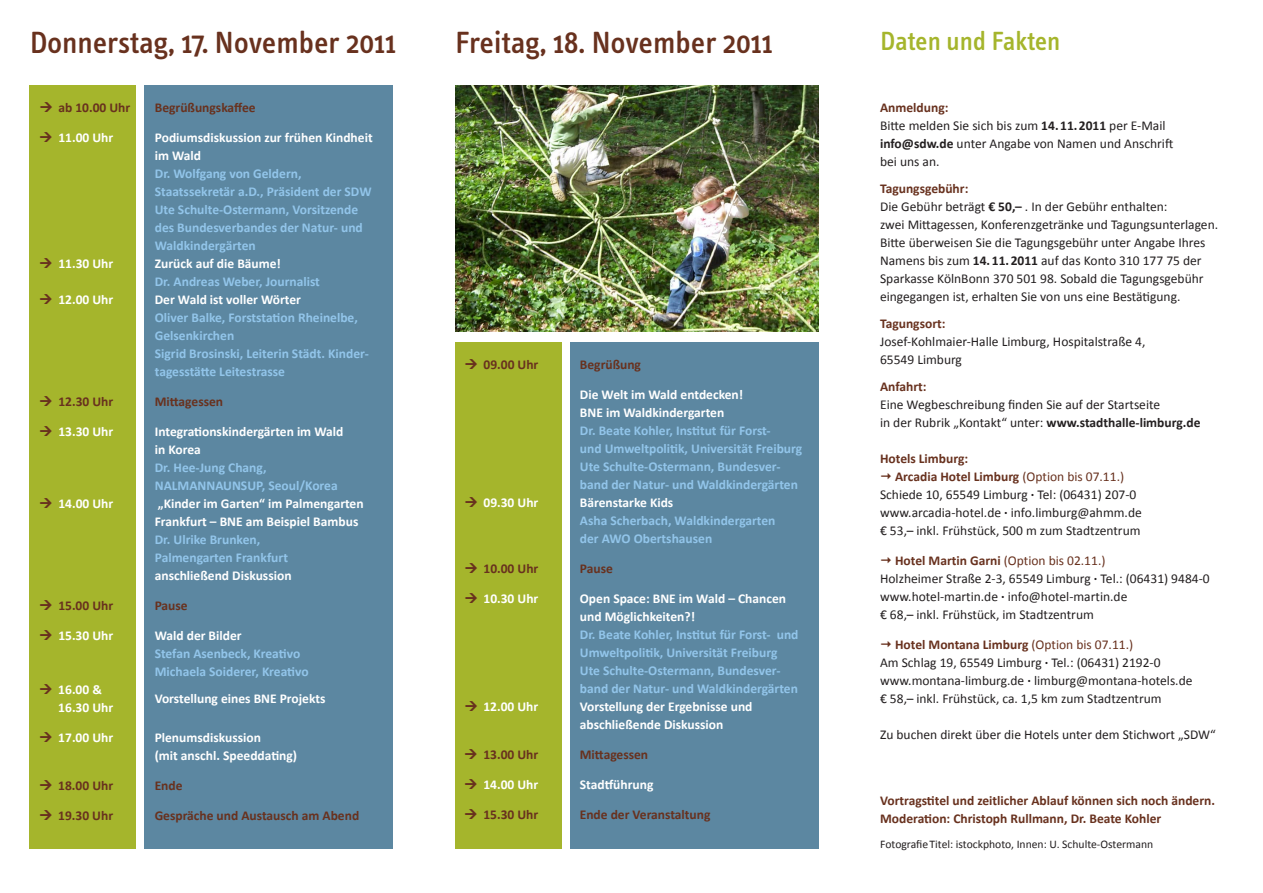
<style>
.page{position:relative;width:1263px;height:893px;background:#fff}
.page>*{position:absolute;margin:0;border:0;box-sizing:border-box;transform-origin:0 0}
.t1{font:500 31.5px "Info Text";letter-spacing:.005em;color:#68311e}
.t2{font:500 27px "Info Text";letter-spacing:.005em;color:#a5b52c}
.t3{font:13.5px/18px "Calibri";color:#231f20}
.t4{font:700 13.5px/18px "Calibri";color:#92c5ea}
.t5{font:700 13.5px/18px "Calibri";color:#fff}
.t6{font:700 13.5px/18px "Calibri";color:#68311e}
.t7{font:11.7px "Calibri";color:#231f20}
.s1{font-weight:700;color:#68311e}
.s2{font-weight:700}
.s3{font-weight:400}
.s4{color:#68311e}
</style>
<div class="page">
<div style="left:30px;top:85px;width:106px;height:763px;background:#a5b52c"></div>
<div style="left:145px;top:85px;width:248px;height:763px;background:#5c87a1"></div>
<div style="left:455px;top:342px;width:106px;height:506px;background:#a5b52c"></div>
<div style="left:570px;top:342px;width:249px;height:506px;background:#5c87a1"></div>
<img style="left:455px;top:85px;width:364px;height:247px">
<h1 class="t1" style="left:30px;top:25px;width:368px">Donnerstag, 17. November 2011</h1>
<h1 class="t1" style="left:455px;top:25px;width:319px">Freitag, 18. November 2011</h1>
<h2 class="t2" style="left:880px;top:26px;width:182px">Daten und Fakten</h2>
<p class="t6" style="left:58px;top:98px;width:73px">ab 10.00 Uhr</p>
<p class="t6" style="left:155px;top:98px;width:102px">Begrüßungskaffee</p>
<p class="t5" style="left:58px;top:128px;width:56px">11.00 Uhr</p>
<p class="t5" style="left:155px;top:128px;width:219px">Podiumsdiskussion zur frühen Kindheit im Wald</p>
<p class="t4" style="left:155px;top:164px;width:218px">Dr. Wolfgang von Geldern,<br>Staatssekretär a.D., Präsident der SDW<br>Ute Schulte-Ostermann, Vorsitzende des Bundesverbandes der Natur- und<br>Waldkindergärten</p>
<p class="t5" style="left:58px;top:254px;width:56px">11.30 Uhr</p>
<p class="t5" style="left:155px;top:254px;width:128px">Zurück auf die Bäume!</p>
<p class="t4" style="left:155px;top:272px;width:167px">Dr. Andreas Weber, Journalist</p>
<p class="t5" style="left:58px;top:290px;width:56px">12.00 Uhr</p>
<p class="t5" style="left:155px;top:290px;width:148px">Der Wald ist voller Wörter</p>
<p class="t4" style="left:155px;top:308px;width:215px">Oliver Balke, Forststation Rheinelbe,<br>Gelsenkirchen<br>Sigrid Brosinski, Leiterin Städt. Kinder&shy;tagesstätte Leitestrasse</p>
<p class="t6" style="left:58px;top:392px;width:56px">12.30 Uhr</p>
<p class="t6" style="left:155px;top:392px;width:70px">Mittagessen</p>
<p class="t5" style="left:58px;top:422px;width:56px">13.30 Uhr</p>
<p class="t5" style="left:155px;top:422px;width:190px">Integrationskindergärten im Wald in Korea</p>
<p class="t4" style="left:155px;top:458px;width:184px">Dr. Hee-Jung Chang,<br>NALMANNAUNSUP, Seoul/Korea</p>
<p class="t5" style="left:58px;top:494px;width:56px">14.00 Uhr</p>
<p class="t5" style="left:155px;top:494px;width:210px">„Kinder im Garten“ im Palmengarten<br>Frankfurt – BNE am Beispiel Bambus</p>
<p class="t4" style="left:155px;top:530px;width:135px">Dr. Ulrike Brunken,<br>Palmengarten Frankfurt</p>
<p class="t5" style="left:155px;top:566px;width:138px">anschließend Diskussion</p>
<p class="t6" style="left:58px;top:596px;width:56px">15.00 Uhr</p>
<p class="t6" style="left:155px;top:596px;width:35px">Pause</p>
<p class="t5" style="left:58px;top:626px;width:56px">15.30 Uhr</p>
<p class="t5" style="left:155px;top:626px;width:88px">Wald der Bilder</p>
<p class="t4" style="left:155px;top:644px;width:155px">Stefan Asenbeck, Kreativo<br>Michaela Soiderer, Kreativo</p>
<p class="t5" style="left:58px;top:680px;width:56px">16.00 &amp;<br>16.30 Uhr</p>
<p class="t5" style="left:155px;top:689px;width:172px">Vorstellung eines BNE Projekts</p>
<p class="t5" style="left:58px;top:728px;width:56px">17.00 Uhr</p>
<p class="t5" style="left:155px;top:728px;width:144px">Plenumsdiskussion<br>(mit anschl. Speeddating)</p>
<p class="t6" style="left:58px;top:776px;width:56px">18.00 Uhr</p>
<p class="t6" style="left:155px;top:776px;width:29px">Ende</p>
<p class="t6" style="left:58px;top:806px;width:56px">19.30 Uhr</p>
<p class="t6" style="left:155px;top:806px;width:206px">Gespräche und Austausch am Abend</p>
<p class="t6" style="left:483px;top:355px;width:56px">09.00 Uhr</p>
<p class="t6" style="left:580px;top:355px;width:63px">Begrüßung</p>
<p class="t5" style="left:580px;top:385px;width:165px">Die Welt im Wald entdecken!<br>BNE im Waldkindergarten</p>
<p class="t4" style="left:580px;top:421px;width:224px">Dr. Beate Kohler, Institut für Forst-<br>und Umweltpolitik, Universität Freiburg Ute Schulte-Ostermann, Bundesver&shy;band der Natur- und Waldkindergärten</p>
<p class="t5" style="left:483px;top:493px;width:56px">09.30 Uhr</p>
<p class="t5" style="left:580px;top:493px;width:95px">Bärenstarke Kids</p>
<p class="t4" style="left:580px;top:511px;width:197px">Asha Scherbach, Waldkindergarten der AWO Obertshausen</p>
<p class="t6" style="left:483px;top:559px;width:56px">10.00 Uhr</p>
<p class="t6" style="left:580px;top:559px;width:35px">Pause</p>
<p class="t5" style="left:483px;top:589px;width:56px">10.30 Uhr</p>
<p class="t5" style="left:580px;top:589px;width:208px">Open Space: BNE im Wald – Chancen und Möglichkeiten?!</p>
<p class="t4" style="left:580px;top:625px;width:220px">Dr. Beate Kohler, Institut für Forst- und Umweltpolitik, Universität Freiburg Ute Schulte-Ostermann, Bundesver&shy;band der Natur- und Waldkindergärten</p>
<p class="t5" style="left:483px;top:697px;width:56px">12.00 Uhr</p>
<p class="t5" style="left:580px;top:697px;width:174px">Vorstellung der Ergebnisse und abschließende Diskussion</p>
<p class="t6" style="left:483px;top:745px;width:56px">13.00 Uhr</p>
<p class="t6" style="left:580px;top:745px;width:70px">Mittagessen</p>
<p class="t5" style="left:483px;top:775px;width:56px">14.00 Uhr</p>
<p class="t5" style="left:580px;top:775px;width:75px">Stadtführung</p>
<p class="t6" style="left:483px;top:805px;width:56px">15.30 Uhr</p>
<p class="t6" style="left:580px;top:805px;width:132px">Ende der Veranstaltung</p>
<p class="t3" style="left:880px;top:98px;width:295px"><span class="s1">Anmeldung:<br></span>Bitte melden Sie sich bis zum <span class="s2">14. 11.2011</span> per E-Mail <span class="s2">info@sdw.de</span> unter Angabe von Namen und Anschrift bei uns an.</p>
<p class="t3" style="left:880px;top:179px;width:340px"><span class="s1">Tagungsgebühr:<br></span>Die Gebühr beträgt <span class="s2">€ 50,–</span> . In der Gebühr enthalten:<br>zwei Mittagessen, Konferenzgetränke und Tagungsunterlagen.<br>Bitte überweisen Sie die Tagungsgebühr unter Angabe Ihres Namens bis zum <span class="s2">14. 11. 2011</span> auf das Konto 310 177 75 der Sparkasse KölnBonn 370 501 98. Sobald die Tagungsgebühr eingegangen ist, erhalten Sie von uns eine Bestätigung.</p>
<p class="t6" style="left:880px;top:314px;width:67px">Tagungsort:</p>
<p class="t3" style="left:880px;top:332px;width:267px">Josef-Kohlmaier-Halle Limburg, Hospitalstraße 4,<br>65549 Limburg</p>
<p class="t6" style="left:880px;top:377px;width:48px">Anfahrt:</p>
<p class="t3" style="left:880px;top:395px;width:322px">Eine Wegbeschreibung finden Sie auf der Startseite<br>in der Rubrik „Kontakt“ unter: <span class="s2">www.stadthalle-limburg.de</span></p>
<p class="t6" style="left:880px;top:449px;width:90px">Hotels Limburg:</p>
<p class="t6" style="left:895px;top:467px;width:231px">Arcadia Hotel Limburg <span class="s3">(Option bis 07.11.)</span></p>
<p class="t3" style="left:880px;top:485px;width:258px">Schiede 10, 65549 Limburg <span class="s2">·</span> Tel: (06431) 207-0</p>
<p class="t3" style="left:880px;top:503px;width:263px">www.arcadia-hotel.de <span class="s2">·</span> info.limburg@ahmm.de</p>
<p class="t3" style="left:880px;top:521px;width:262px">€ 53,– inkl. Frühstück, 500 m zum Stadtzentrum</p>
<p class="t3" style="left:880px;top:551px;width:331px;text-indent:15px"><span class="s1">Hotel Martin Garni</span> <span class="s4">(Option bis 02.11.)<br></span>Holzheimer Straße 2-3, 65549 Limburg <span class="s2">·</span> Tel.: (06431) 9484-0 www.hotel-martin.de <span class="s2">·</span> info@hotel-martin.de<br>€ 68,– inkl. Frühstück, im Stadtzentrum</p>
<p class="t3" style="left:880px;top:635px;width:314px;text-indent:15px"><span class="s1">Hotel Montana Limburg</span> <span class="s4">(Option bis 07.11.)<br></span>Am Schlag 19, 65549 Limburg <span class="s2">·</span> Tel.: (06431) 2192-0 www.montana-limburg.de <span class="s2">·</span> limburg@montana-hotels.de € 58,– inkl. Frühstück, ca. 1,5 km zum Stadtzentrum</p>
<p class="t3" style="left:880px;top:725px;width:337px">Zu buchen direkt über die Hotels unter dem Stichwort „SDW“</p>
<p class="t6" style="left:880px;top:791px;width:336px">Vortragstitel und zeitlicher Ablauf können sich noch ändern.<br>Moderation: Christoph Rullmann, Dr. Beate Kohler</p>
<p class="t7" style="left:880px;top:837px;width:275px">Fotografie Titel: istockphoto, Innen: U. Schulte-Ostermann</p>
</div>
